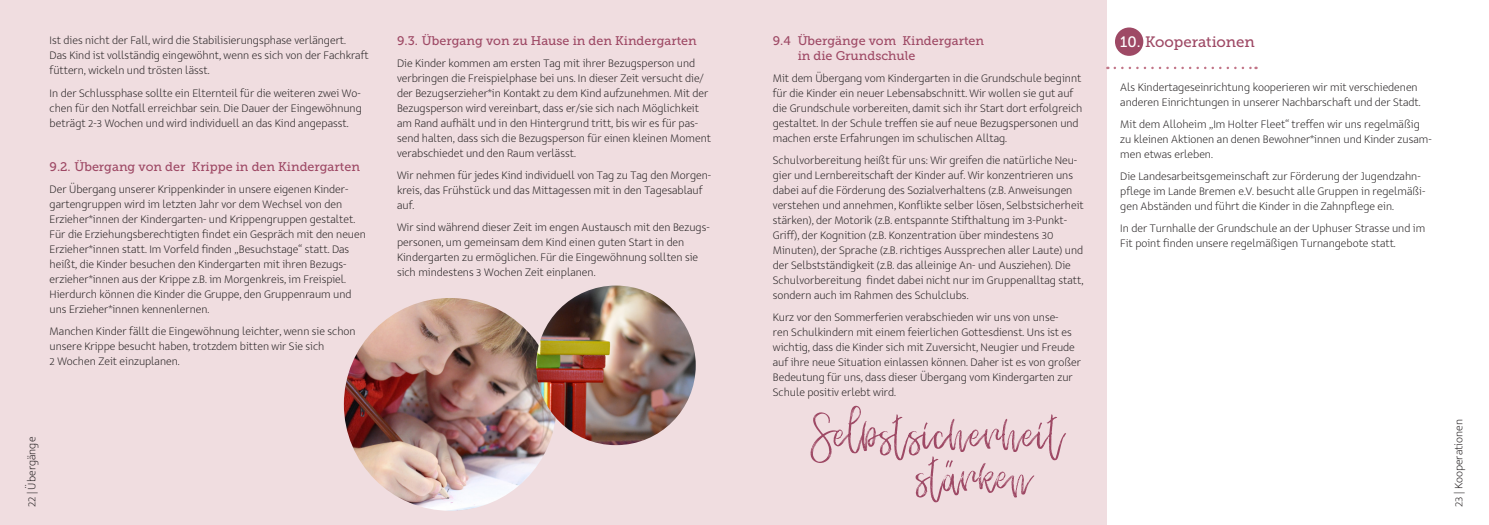
<style>
.page{position:relative;width:1489px;height:525px;background:#fff}
.page>*{position:absolute;margin:0;border:0;box-sizing:border-box;transform-origin:0 0}
.t1{font:15px "Museo Slab 500";color:#9e4965}
.t2{font:12.5px/15px "Museo Slab 500";color:#9e4965}
.t3{font:11.88px/15px "Seb Neue Air";color:#231f20}
.s1{color:#fff}
</style>
<div class="page">
<div style="left:0;top:0;width:1106px;height:524px;background:#f0dde0"></div>
<div style="left:1114px;top:27px;width:29px;height:29px;background:#9e4965;border-radius:50%"></div>
<img style="left:344px;top:298px;width:212px;height:212px;border-radius:106px">
<img style="left:536px;top:285px;width:159px;height:160px;border-radius:80px">
<svg style="left:1114px;top:67px;width:142px;height:2px"></svg>
<svg style="left:810px;top:405px;width:256px;height:97px"></svg>
<p class="t3" style="left:50px;top:33px;width:320px">Ist dies nicht der Fall, wird die Stabilisierungsphase verlängert.<br>Das Kind ist vollständig eingewöhnt, wenn es sich von der Fachkraft füttern, wickeln und trösten lässt.</p>
<p class="t3" style="left:50px;top:85px;width:314px;text-align:justify">In der Schlussphase sollte ein Elternteil für die weiteren zwei Wo&shy;chen für den Notfall erreichbar sein. Die Dauer der Eingewöhnung beträgt 2-3 Wochen und wird individuell an das Kind angepasst.</p>
<p class="t2" style="left:50px;top:159px;width:312px">9.2. Übergang von der Krippe in den Kindergarten</p>
<p class="t3" style="left:50px;top:181px;width:318px">Der Übergang unserer Krippenkinder in unsere eigenen Kinder&shy;gartengruppen wird im letzten Jahr vor dem Wechsel von den Erzieher*innen der Kindergarten- und Krippengruppen gestaltet.<br>Für die Erziehungsberechtigten findet ein Gespräch mit den neuen Erzieher*innen statt. Im Vorfeld finden „Besuchstage“ statt. Das heißt, die Kinder besuchen den Kindergarten mit ihren Bezugs&shy;erzieher*innen aus der Krippe z.B. im Morgenkreis, im Freispiel.<br>Hierdurch können die Kinder die Gruppe, den Gruppenraum und uns Erzieher*innen kennenlernen.</p>
<p class="t3" style="left:50px;top:323px;width:307px">Manchen Kinder fällt die Eingewöhnung leichter, wenn sie schon unsere Krippe besucht haben, trotzdem bitten wir Sie sich<br>2 Wochen Zeit einzuplanen.</p>
<p class="t3" style="left:24px;top:507px;width:72px;rotate:-90deg">22 | Übergänge</p>
<p class="t2" style="left:397px;top:33px;width:301px">9.3. Übergang von zu Hause in den Kindergarten</p>
<p class="t3" style="left:397px;top:56px;width:315px">Die Kinder kommen am ersten Tag mit ihrer Bezugsperson und verbringen die Freispielphase bei uns. In dieser Zeit versucht die/ der Bezugserzieher*in Kontakt zu dem Kind aufzunehmen. Mit der Bezugsperson wird vereinbart, dass er/sie sich nach Möglichkeit am Rand aufhält und in den Hintergrund tritt, bis wir es für pas&shy;send halten, dass sich die Bezugsperson für einen kleinen Moment verabschiedet und den Raum verlässt.</p>
<p class="t3" style="left:397px;top:168px;width:316px">Wir nehmen für jedes Kind individuell von Tag zu Tag den Morgen&shy;kreis, das Frühstück und das Mittagessen mit in den Tagesablauf auf.</p>
<p class="t3" style="left:397px;top:220px;width:314px">Wir sind während dieser Zeit im engen Austausch mit den Bezugs&shy;personen, um gemeinsam dem Kind einen guten Start in den Kindergarten zu ermöglichen. Für die Eingewöhnung sollten sie sich mindestens 3 Wochen Zeit einplanen.</p>
<p class="t2" style="left:797px;top:33px;width:188px;text-indent:-25px">9.4 Übergänge vom Kindergarten in die Grundschule</p>
<p class="t3" style="left:772px;top:71px;width:311px">Mit dem Übergang vom Kindergarten in die Grundschule beginnt für die Kinder ein neuer Lebensabschnitt. Wir wollen sie gut auf die Grundschule vorbereiten, damit sich ihr Start dort erfolgreich gestaltet. In der Schule treffen sie auf neue Bezugspersonen und machen erste Erfahrungen im schulischen Alltag.</p>
<p class="t3" style="left:772px;top:153px;width:312px">Schulvorbereitung heißt für uns: Wir greifen die natürliche Neu&shy;gier und Lernbereitschaft der Kinder auf. Wir konzentrieren uns dabei auf die Förderung des Sozialverhaltens (z.B. Anweisungen verstehen und annehmen, Konflikte selber lösen, Selbstsicherheit stärken), der Motorik (z.B. entspannte Stifthaltung im 3-Punkt-Griff), der Kognition (z.B. Konzentration über mindestens 30<br>Minuten), der Sprache (z.B. richtiges Aussprechen aller Laute) und der Selbstständigkeit (z.B. das alleinige An- und Ausziehen). Die Schulvorbereitung findet dabei nicht nur im Gruppenalltag statt, sondern auch im Rahmen des Schulclubs.</p>
<p class="t3" style="left:772px;top:310px;width:310px">Kurz vor den Sommerferien verabschieden wir uns von unse-<br>ren Schulkindern mit einem feierlichen Gottesdienst. Uns ist es wichtig, dass die Kinder sich mit Zuversicht, Neugier und Freude auf ihre neue Situation einlassen können. Daher ist es von großer Bedeutung für uns, dass dieser Übergang vom Kindergarten zur Schule positiv erlebt wird.</p>
<p class="t1" style="left:1120px;top:33px;width:136px"><span class="s1">10.</span> Kooperationen</p>
<p class="t3" style="left:1120px;top:79px;width:302px">Als Kindertageseinrichtung kooperieren wir mit verschiedenen anderen Einrichtungen in unserer Nachbarschaft und der Stadt.</p>
<p class="t3" style="left:1120px;top:117px;width:313px">Mit dem Alloheim „Im Holter Fleet“ treffen wir uns regelmäßig zu kleinen Aktionen an denen Bewohner*innen und Kinder zusam&shy;men etwas erleben.</p>
<p class="t3" style="left:1120px;top:169px;width:307px">Die Landesarbeitsgemeinschaft zur Förderung der Jugendzahn&shy;pflege im Lande Bremen e.V. besucht alle Gruppen in regelmäßi&shy;gen Abständen und führt die Kinder in die Zahnpflege ein.</p>
<p class="t3" style="left:1120px;top:221px;width:306px">In der Turnhalle der Grundschule an der Uphuser Strasse und im<br>Fit point finden unsere regelmäßigen Turnangebote statt.</p>
<p class="t3" style="left:1450px;top:507px;width:90px;rotate:-90deg">23 | Kooperationen</p>
</div>
